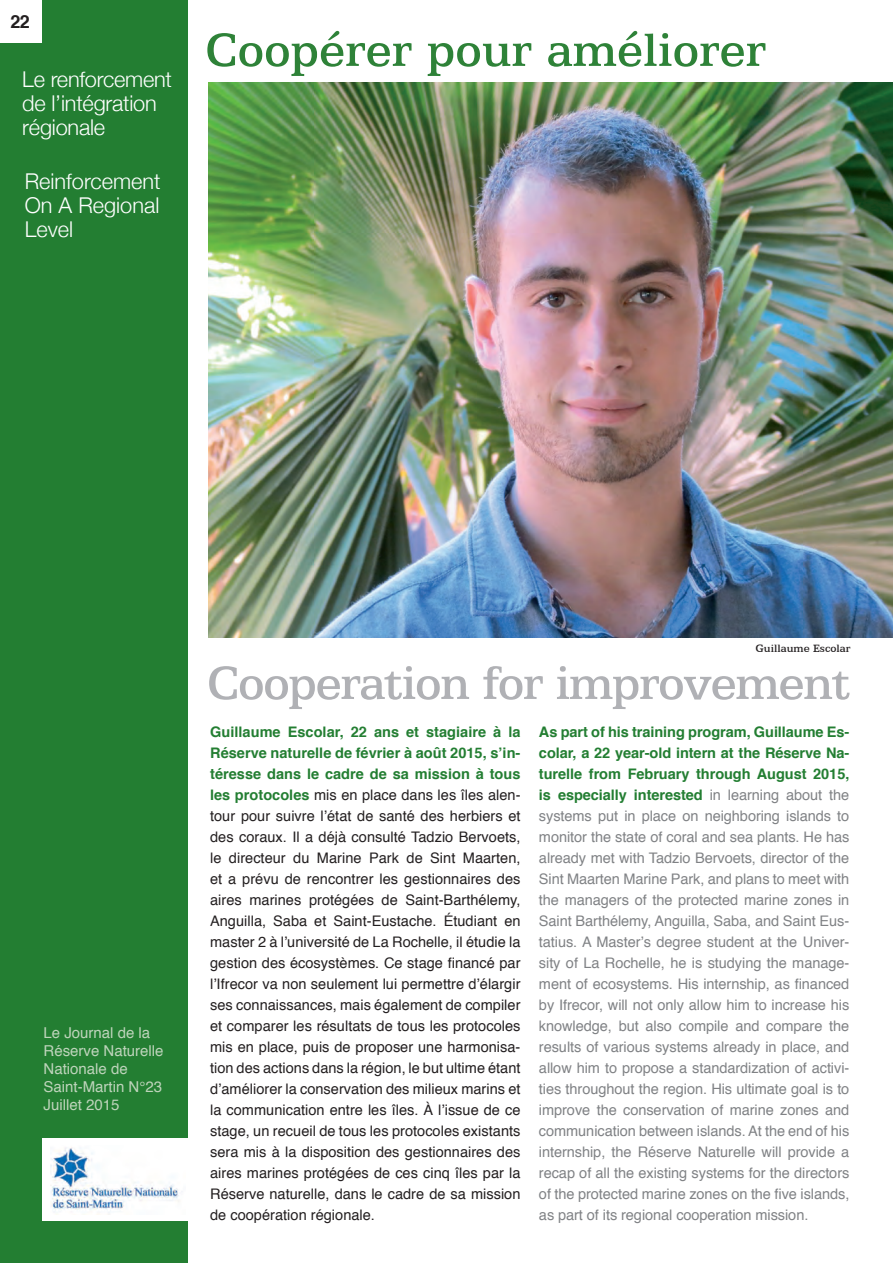
<style>
.page{position:relative;width:893px;height:1263px;background:#fff}
.page>*{position:absolute;margin:0;border:0;box-sizing:border-box;transform-origin:0 0}
.t1{font:500 52.5px "Egyptian 505 BT";letter-spacing:-.025em;color:#b0b1b5}
.t2{font:500 52.5px "Egyptian 505 BT";color:#2e8238}
.t3{font:300 21.75px/24px "Helvetica Neue";letter-spacing:-.01em;color:#fff}
.t4{font:700 18px "Helvetica";color:#231f20}
.t5{font:15px/18px "Helvetica";color:#bed4bb}
.t6{font:14.55px/21px "Helvetica";letter-spacing:-.005em;color:#808285;text-align:justify}
.t7{font:14.55px/21px "Helvetica";color:#231f20;text-align:justify}
.t8{font:500 12px "Egyptian 505 BT";color:#231f20}
.s1{font-weight:700;color:#237e32}
</style>
<div class="page">
<img style="left:208px;top:83px;width:685px;height:554px">
<div style="left:0;top:0;width:187px;height:1263px;background:#237e32"></div>
<div style="left:0;top:0;width:41px;height:43px;background:#fff"></div>
<div style="left:43px;top:1138px;width:148px;height:82px;background:#fff"></div>
<img style="left:50px;top:1147px;width:132px;height:66px">
<p class="t4" style="left:10px;top:7px;width:21px">22</p>
<h2 class="t3" style="left:22px;top:66px;width:151px">Le renforcement de l’intégration régionale</h2>
<h2 class="t3" style="left:25px;top:168px;width:137px;text-align:justify">Reinforcement On A Regional Level</h2>
<h1 class="t2" style="left:205px;top:19px;width:563px">Coopérer pour améliorer</h1>
<p class="t5" style="left:44px;top:1024px;width:122px">Le Journal de la<br>Réserve Naturelle<br>Nationale de<br>Saint-Martin N°23<br>Juillet 2015</p>
<p class="t8" style="left:756px;top:641px;width:96px">Guillaume Escolar</p>
<h1 class="t1" style="left:207px;top:652px;width:645px">Cooperation for improvement</h1>
<p class="t6" style="left:539px;top:722px;width:312px"><span class="s1">As part of his training program, Guillaume Es&shy;colar, a 22 year-old intern at the Réserve Na&shy;turelle from February through August 2015, is especially interested</span> in learning about the systems put in place on neighboring islands to monitor the state of coral and sea plants. He has already met with Tadzio Bervoets, director of the Sint Maarten Marine Park, and plans to meet with the managers of the protected marine zones in Saint Barthélemy, Anguilla, Saba, and Saint Eus&shy;tatius. A Master’s degree student at the Univer&shy;sity of La Rochelle, he is studying the manage&shy;ment of ecosystems. His internship, as financed by Ifrecor, will not only allow him to increase his knowledge, but also compile and compare the results of various systems already in place, and allow him to propose a standardization of activi&shy;ties throughout the region. His ultimate goal is to improve the conservation of marine zones and communication between islands. At the end of his internship, the Réserve Naturelle will provide a recap of all the existing systems for the directors of the protected marine zones on the five islands, as part of its regional cooperation mission.</p>
<p class="t7" style="left:210px;top:721px;width:312px"><span class="s1">Guillaume Escolar, 22 ans et stagiaire à la Réserve naturelle de février à août 2015, s’in&shy;téresse dans le cadre de sa mission à tous les protocoles</span> mis en place dans les îles alen&shy;tour pour suivre l’état de santé des herbiers et des coraux. Il a déjà consulté Tadzio Bervoets, le directeur du Marine Park de Sint Maarten, et a prévu de rencontrer les gestionnaires des aires marines protégées de Saint-Barthélemy, Anguilla, Saba et Saint-Eustache. Étudiant en master 2 à l’université de La Rochelle, il étudie la gestion des écosystèmes. Ce stage financé par l’Ifrecor va non seulement lui permettre d’élargir ses connaissances, mais également de compiler et comparer les résultats de tous les protocoles mis en place, puis de proposer une harmonisa&shy;tion des actions dans la région, le but ultime étant d’améliorer la conservation des milieux marins et la communication entre les îles. À l’issue de ce stage, un recueil de tous les protocoles existants sera mis à la disposition des gestionnaires des aires marines protégées de ces cinq îles par la Réserve naturelle, dans le cadre de sa mission de coopération régionale.</p>
</div>
